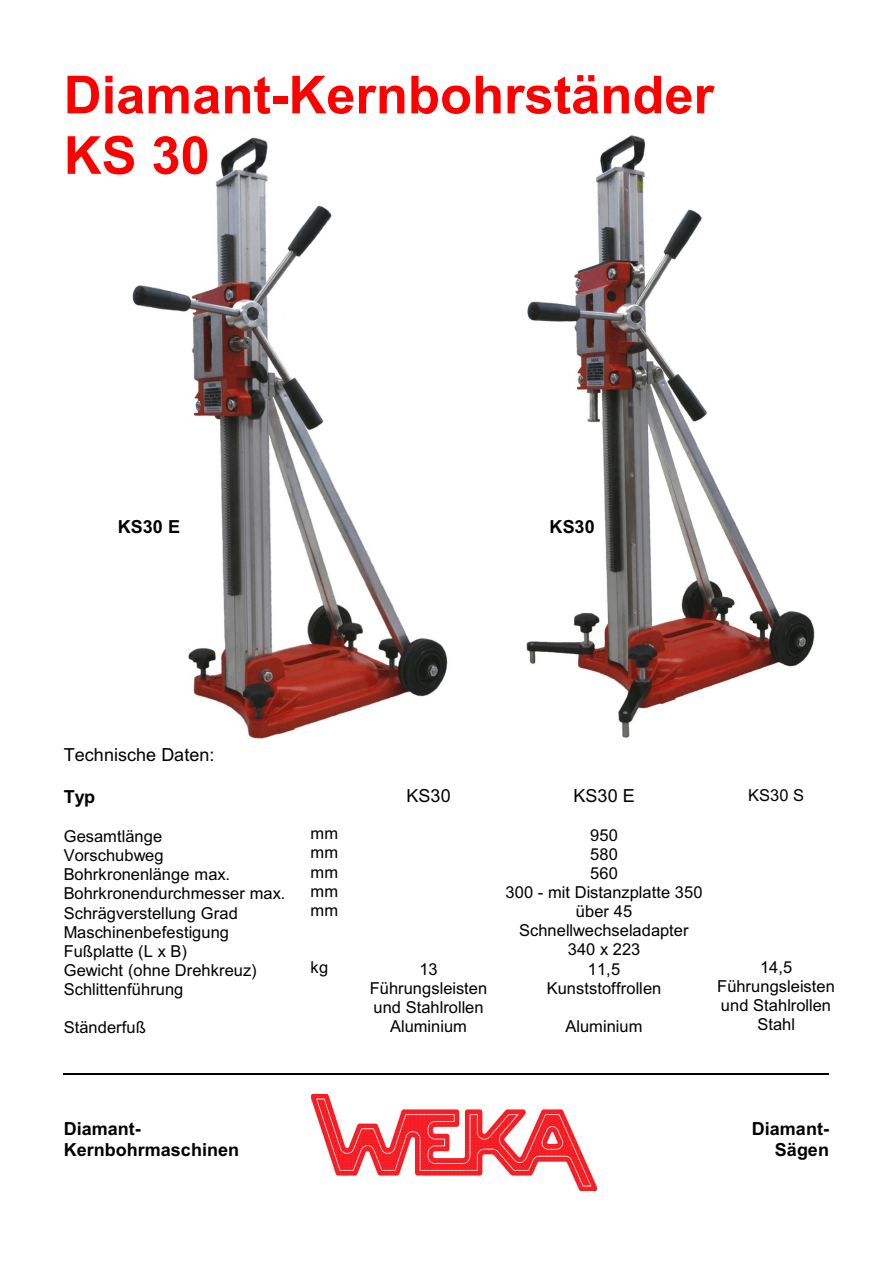
<style>
.page{position:relative;width:894px;height:1263px;background:#fff}
.page>*{position:absolute;margin:0;border:0;box-sizing:border-box;transform-origin:0 0}
.t1{font:700 52.5px/60.4px "Arial";color:#f00}
.t2{font:700 18px/21.3px "Arial";letter-spacing:.005em;color:#000}
.t3{font:18px "Arial";letter-spacing:.005em;color:#000}
.t4{font:16.5px/19px "Arial";letter-spacing:.005em;color:#000;text-align:center}
</style>
<div class="page">
<img style="left:132px;top:137px;width:316px;height:602px">
<img style="left:526px;top:135px;width:289px;height:603px">
<img style="left:311px;top:1094px;width:286px;height:96px">
<hr style="left:64px;top:1073px;width:765px;height:2px;background:#000">
<h1 class="t1" style="left:64px;top:70px;width:652px">Diamant-Kernbohrständer<br>KS 30</h1>
<p class="t2" style="left:118px;top:518px;width:64px">KS30 E</p>
<p class="t2" style="left:550px;top:518px;width:47px">KS30</p>
<p class="t3" style="left:64px;top:748px;width:152px">Technische Daten:</p>
<p class="t2" style="left:64px;top:788px;width:33px">Typ</p>
<p class="t4" style="left:64px;top:828px;width:223px;text-align:left">Gesamtlänge<br>Vorschubweg<br>Bohrkronenlänge max.<br>Bohrkronendurchmesser max.<br>Schrägverstellung Grad<br>Maschinenbefestigung<br>Fußplatte (L x B)<br>Gewicht (ohne Drehkreuz)<br>Schlittenführung</p>
<p class="t4" style="left:64px;top:1019px;width:84px">Ständerfuß</p>
<p class="t4" style="left:310px;top:826px;width:29px;text-align:justify">mm mm mm mm mm</p>
<p class="t4" style="left:310px;top:959px;width:19px">kg</p>
<p class="t3" style="left:406px;top:789px;width:46px">KS30</p>
<p class="t4" style="left:370px;top:961px;width:119px">13<br>Führungsleisten und Stahlrollen<br>Aluminium</p>
<p class="t3" style="left:573px;top:789px;width:63px">KS30 E</p>
<p class="t4" style="left:506px;top:827px;width:199px">950<br>580<br>560<br>300 - mit Distanzplatte 350 über 45<br>Schnellwechseladapter<br>340 x 223<br>11,5<br>Kunststoffrollen</p>
<p class="t4" style="left:565px;top:1018px;width:78px">Aluminium</p>
<p class="t4" style="left:748px;top:787px;width:57px">KS30 S</p>
<p class="t4" style="left:717px;top:959px;width:119px">14,5<br>Führungsleisten und Stahlrollen<br>Stahl</p>
<p class="t2" style="left:64px;top:1119px;width:177px">Diamant-<br>Kernbohrmaschinen</p>
<p class="t2" style="left:752px;top:1119px;width:79px;text-align:right">Diamant-<br>Sägen</p>
</div>
